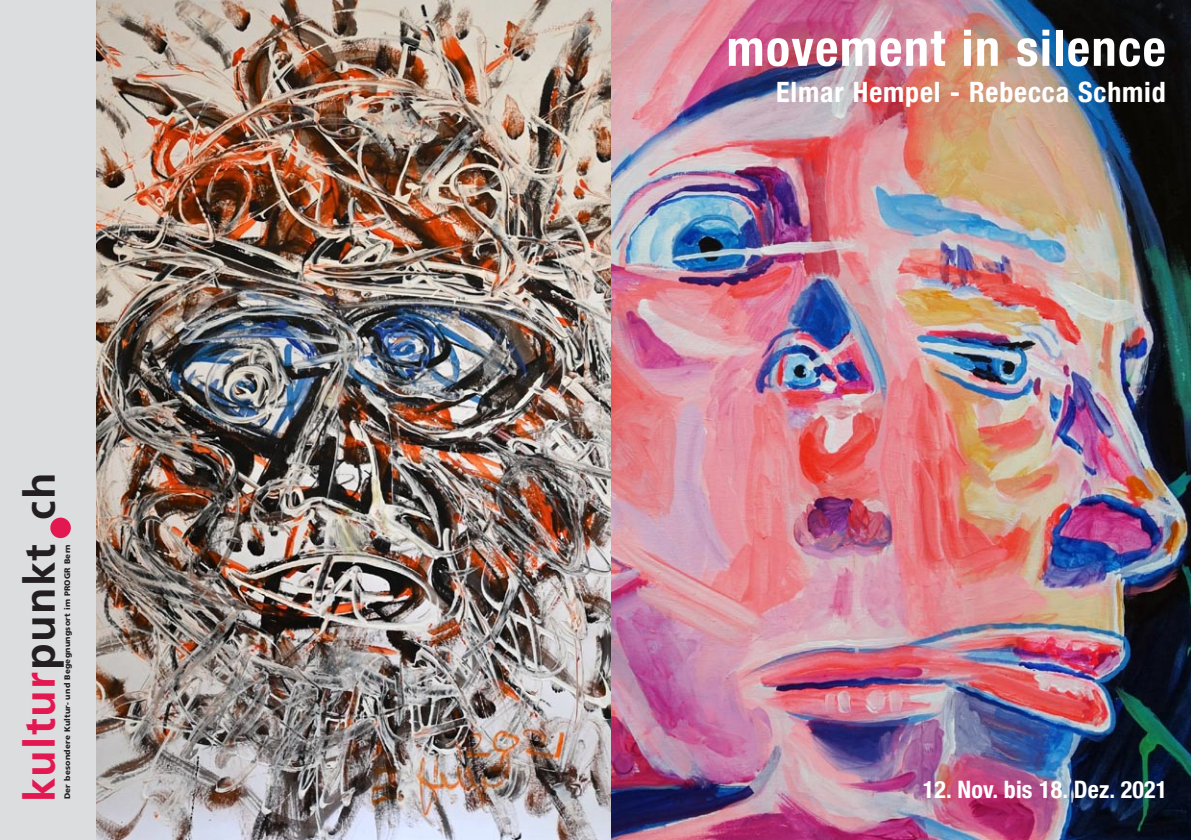
<style>
.page{position:relative;width:1191px;height:840px;background:#fff}
.page>*{position:absolute;margin:0;border:0;box-sizing:border-box;transform-origin:0 0}
.t1{font:700 condensed 50px "Helvetica Neue";letter-spacing:.03em;color:#fff}
.t2{font:700 43.4px "Frutiger";letter-spacing:.035em;color:#231f20}
.t3{font:700 condensed 28px "Helvetica Neue";letter-spacing:.03em;color:#fff}
.t4{font:700 condensed 24px "Helvetica Neue";letter-spacing:.005em;color:#fff}
.t5{font:900 8px "Frutiger";letter-spacing:.025em;color:#231f20}
.s1{color:#e31851}
</style>
<div class="page">
<div style="left:0;top:0;width:96px;height:839px;background:#dcdddf"></div>
<div style="left:50px;top:517px;width:21px;height:21px;background:#e31851;border-radius:50%"></div>
<img style="left:96px;top:0;width:515px;height:839px">
<img style="left:611px;top:0;width:580px;height:839px">
<p class="t2" style="left:14px;top:801px;width:331px;rotate:-90deg"><span class="s1">kultur</span>punkt ch</p>
<p class="t5" style="left:63px;top:798px;width:256px;rotate:-90deg">Der besondere Kultur- und Begegnungsort im PROGR Bern</p>
<p class="t1" style="left:726px;top:18px;width:441px">movement in silence</p>
<p class="t3" style="left:776px;top:75px;width:391px">Elmar Hempel - Rebecca Schmid</p>
<p class="t4" style="left:922px;top:774px;width:246px">12. Nov. bis 18. Dez. 2021</p>
</div>
